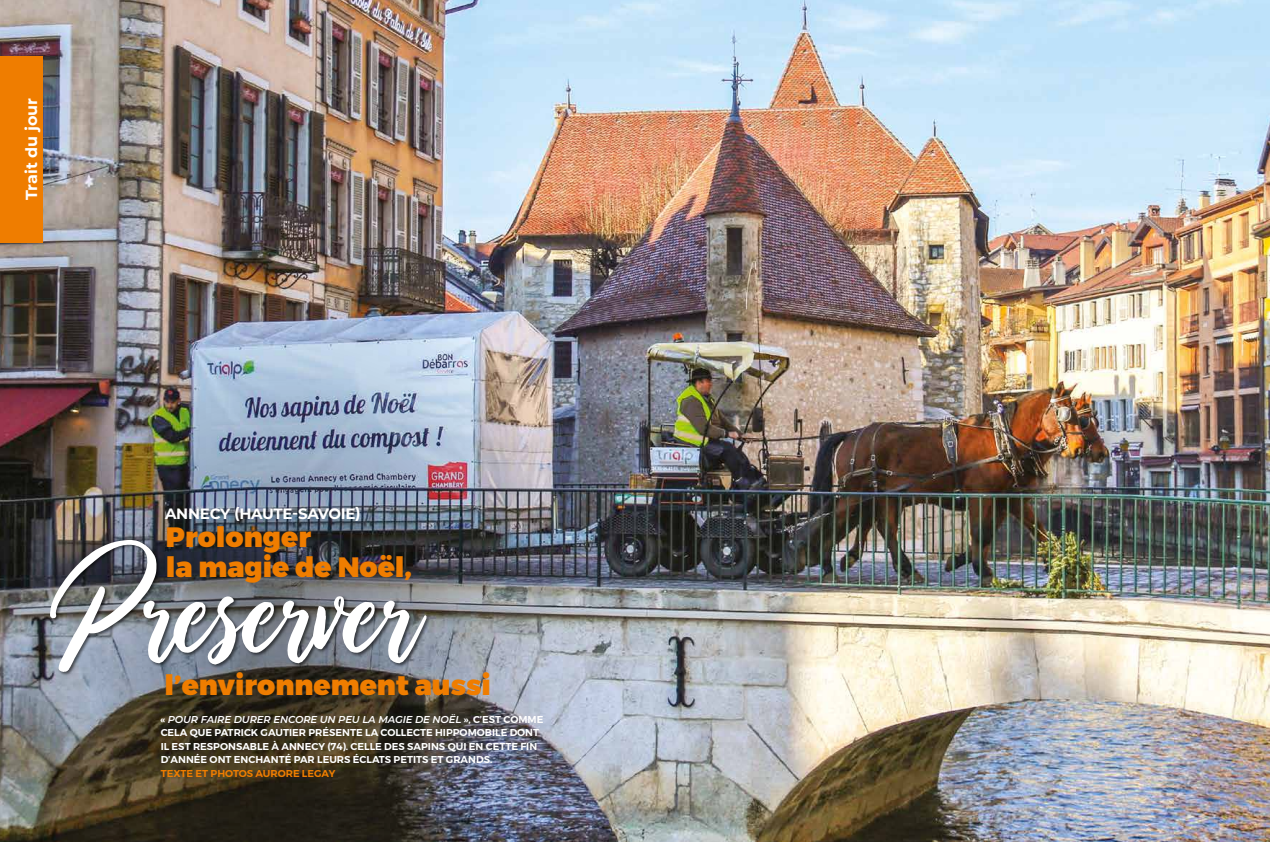
<style>
.page{position:relative;width:1270px;height:842px;background:#fff}
.page>*{position:absolute;margin:0;border:0;box-sizing:border-box;transform-origin:0 0}
.t1{font:115.9px "Wild Ones";color:#fff}
.t2{font:900 28px/30px "Montserrat";color:#ef7d00}
.t3{font:700 16px "Montserrat";color:#fff}
.t4{font:700 15px "Montserrat";letter-spacing:-.02em;color:#fff}
.t5{font:600 10px/13.5px "Montserrat";color:#fff}
.t6{font:600 10px "Montserrat";color:#ef7d00}
.s1{font-style:italic}
</style>
<div class="page">
<img style="left:0;top:0;width:1270px;height:842px">
<img style="left:0;top:279px;width:621px;height:563px">
<div style="left:49px;top:539px;width:382px;height:138px;background:#000;opacity:.6"></div>
<div style="left:0;top:57px;width:43px;height:186px;background:#ef7d00"></div>
<h3 class="t3" style="left:20px;top:200px;width:104px;rotate:-90deg">Trait du jour</h3>
<h3 class="t4" style="left:165px;top:502px;width:197px">ANNECY (HAUTE-SAVOIE)</h3>
<h1 class="t1" style="left:48px;top:543px;width:365px">Preserver</h1>
<h2 class="t2" style="left:166px;top:523px;width:248px">Prolonger<br>la magie de Noël,</h2>
<h2 class="t2" style="left:165px;top:671px;width:328px">l’environnement aussi</h2>
<p class="t5" style="left:161px;top:712px;width:384px">« <span class="s1">POUR FAIRE DURER ENCORE UN PEU LA MAGIE DE NOËL</span> », C’EST COMME CELA QUE PATRICK GAUTIER PRÉSENTE LA COLLECTE HIPPOMOBILE DONT IL EST RESPONSABLE À ANNECY (74). CELLE DES SAPINS QUI EN CETTE FIN D’ANNÉE ONT ENCHANTÉ PAR LEURS ÉCLATS PETITS ET GRANDS.</p>
<p class="t6" style="left:161px;top:767px;width:176px">TEXTE ET PHOTOS AURORE LEGAY</p>
</div>
